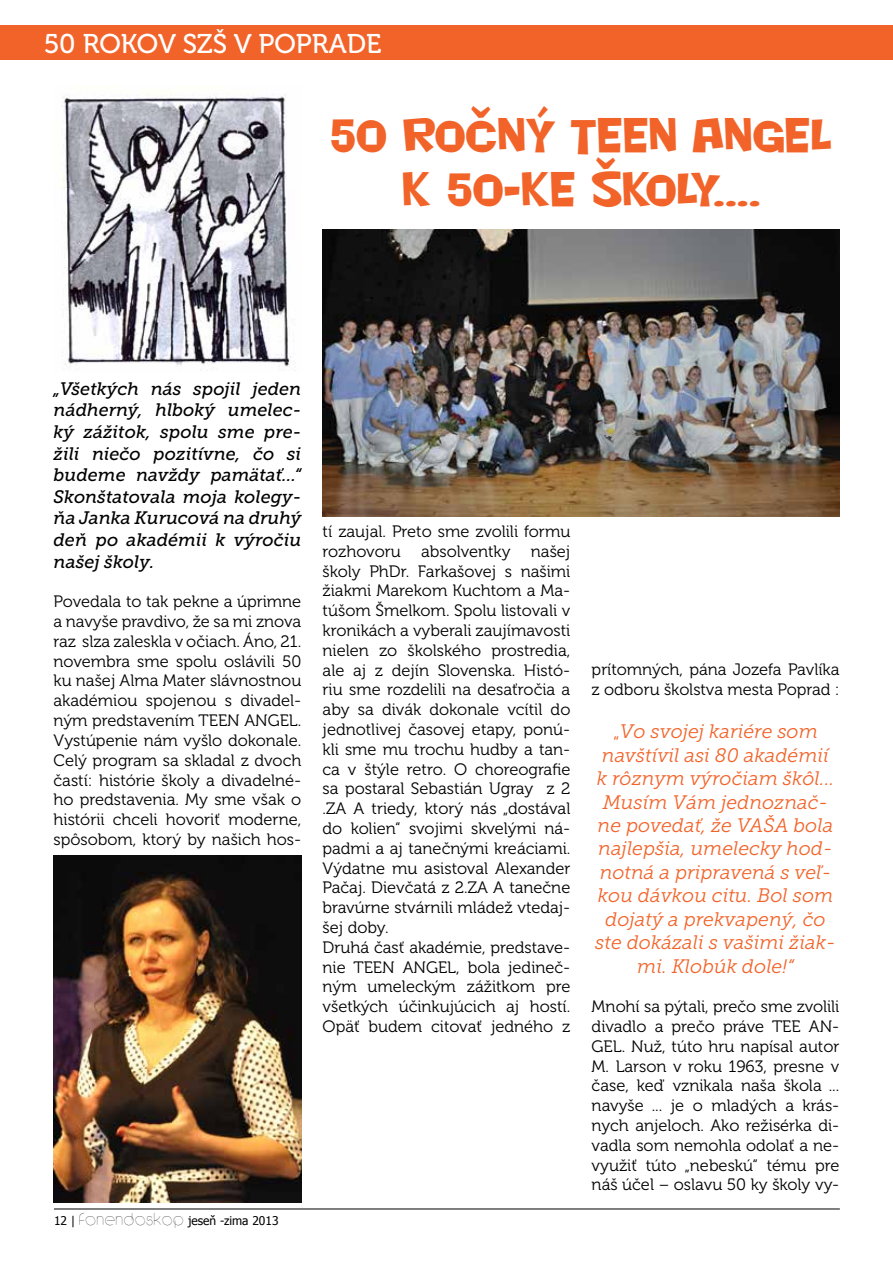
<style>
.page{position:relative;width:893px;height:1263px;background:#fff}
.page>*{position:absolute;margin:0;border:0;box-sizing:border-box;transform-origin:0 0}
.t1{font:45px/54px "Nightclub BTN";color:#f26329;text-align:center}
.t2{font:27px "Museo 500";color:#fff}
.t3{font:italic 19.5px/23.4px "Museo Slab 300";color:#f26329;text-align:center}
.t4{font:italic 18px/21.6px "Museo Slab 500";color:#000;text-align:justify}
.t5{font:16.5px/19.8px "Museo 300";color:#000;text-align:justify}
.t6{font:12px "Tahoma";color:#000}
.s1{font-family:"Circle D";font-size:18px}
.s2{font-family:"Museo 300";font-style:normal}
</style>
<div class="page">
<hr style="left:54px;top:1209px;width:786px;height:1px;background:#000">
<div style="left:0;top:26px;width:893px;height:34px;background:#f26329"></div>
<img style="left:54px;top:855px;width:247px;height:347px">
<img style="left:323px;top:230px;width:517px;height:286px">
<img style="left:62px;top:94px;width:232px;height:277px">
<h2 class="t2" style="left:44px;top:29px;width:339px">50 ROKOV SZŠ V POPRADE</h2>
<h1 class="t1" style="left:330px;top:109px;width:503px">50 ROČNÝ TEEN ANGEL<br>K 50-KE ŠKOLY....</h1>
<p class="t4" style="left:54px;top:378px;width:249px">„Všetkých nás spojil jeden nádherný, hlboký umelec&shy;ký zážitok, spolu sme pre&shy;žili niečo pozitívne, čo si budeme navždy pamätať...“ Skonštatovala moja kolegy&shy;ňa Janka Kurucová na druhý deň po akadémii k výročiu našej školy.</p>
<p class="t5" style="left:54px;top:592px;width:249px">Povedala to tak pekne a úprimne a navyše pravdivo, že sa mi znova raz slza zaleskla v očiach. Áno, 21. novembra sme spolu oslávili 50 ku našej Alma Mater slávnostnou akadémiou spojenou s divadel&shy;ným predstavením TEEN ANGEL.<br>Vystúpenie nám vyšlo dokonale.<br>Celý program sa skladal z dvoch častí: histórie školy a divadelné&shy;ho predstavenia. My sme však o histórii chceli hovoriť moderne, spôsobom, ktorý by našich hos-</p>
<p class="t5" style="left:323px;top:522px;width:249px;text-align:left">tí zaujal. Preto sme zvolili formu rozhovoru absolventky našej školy PhDr. Farkašovej s našimi žiakmi Marekom Kuchtom a Ma&shy;túšom Šmelkom. Spolu listovali v kronikách a vyberali zaujímavosti nielen zo školského prostredia, ale aj z dejín Slovenska. Histó&shy;riu sme rozdelili na desaťročia a aby sa divák dokonale vcítil do jednotlivej časovej etapy, ponú&shy;kli sme mu trochu hudby a tan&shy;ca v štýle retro. O choreografie sa postaral Sebastián Ugray z 2 .ZA A triedy, ktorý nás „dostával do kolien“ svojimi skvelými ná&shy;padmi a aj tanečnými kreáciami.<br>Výdatne mu asistoval Alexander<br>Pačaj. Dievčatá z 2.ZA A tanečne bravúrne stvárnili mládež vtedaj&shy;šej doby.<br>Druhá časť akadémie, predstave&shy;nie TEEN ANGEL, bola jedineč&shy;ným umeleckým zážitkom pre všetkých účinkujúcich aj hostí.<br>Opäť budem citovať jedného z</p>
<p class="t6" style="left:54px;top:1212px;width:226px">12 | <span class="s1">fonendoskop</span> jeseň -zima 2013</p>
<p class="t5" style="left:592px;top:660px;width:249px">prítomných, pána Jozefa Pavlíka z odboru školstva mesta Poprad :</p>
<p class="t3" style="left:595px;top:720px;width:242px"><span class="s2">„</span>Vo svojej kariére som navštívil asi 80 akadémií k rôznym výročiam škôl...<br>Musím Vám jednoznač&shy;ne povedať, že VAŠA bola najlepšia, umelecky hod&shy;notná a pripravená s veľ&shy;kou dávkou citu. Bol som dojatý a prekvapený, čo ste dokázali s vašimi žiak&shy;mi. Klobúk dole!“</p>
<p class="t5" style="left:592px;top:997px;width:249px">Mnohí sa pýtali, prečo sme zvolili divadlo a prečo práve TEE AN-GEL. Nuž, túto hru napísal autor M. Larson v roku 1963, presne v čase, keď vznikala naša škola ... navyše ... je o mladých a krás&shy;nych anjeloch. Ako režisérka di&shy;vadla som nemohla odolať a ne&shy;využiť túto „nebeskú“ tému pre náš účel – oslavu 50 ky školy vy-</p>
</div>
